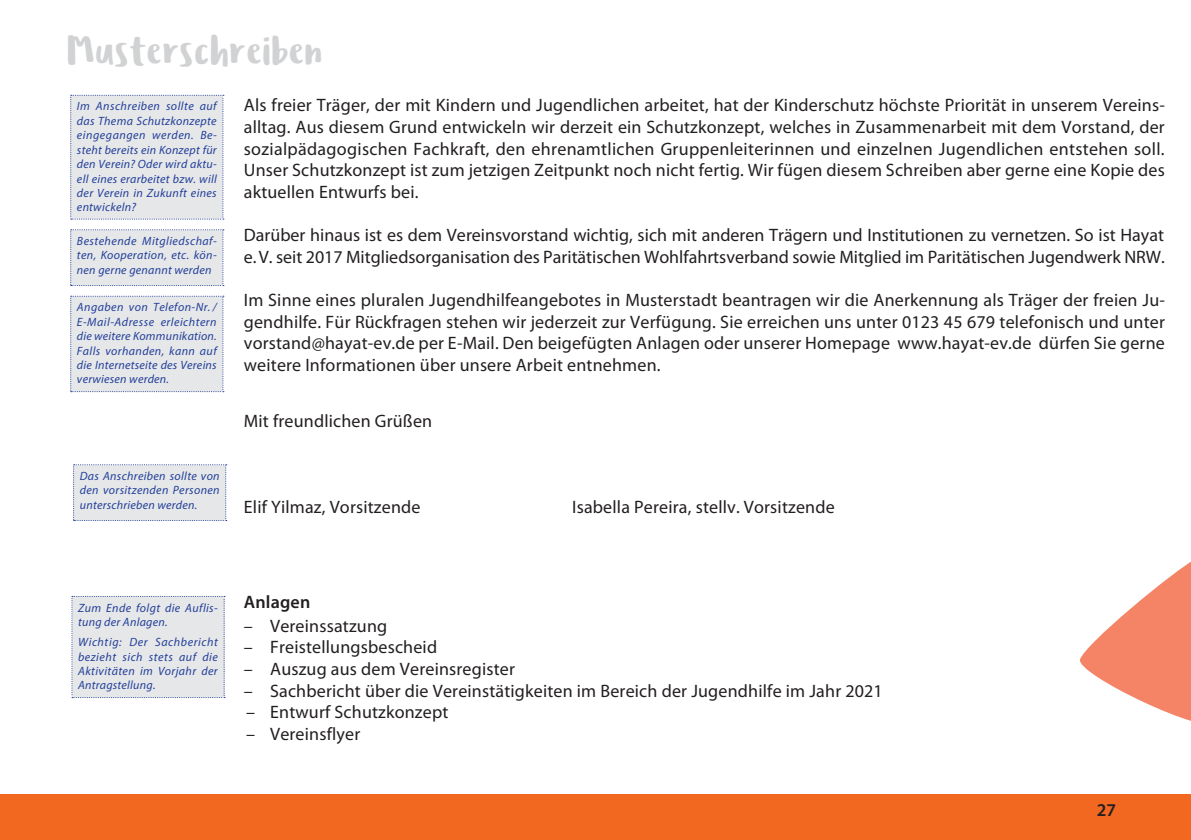
<style>
.page{position:relative;width:1191px;height:840px;background:#fff}
.page>*{position:absolute;margin:0;border:0;box-sizing:border-box;transform-origin:0 0}
.Rubrik_re{font:42px "Ludicrous";letter-spacing:.015em;color:#d1d2d4}
.Fließtext{font:18px/21.6px "Myriad Pro";color:#231f20;text-align:justify}
.Fließtext_Aufzählung{font:18px "Myriad Pro";letter-spacing:.01em;color:#231f20}
.Fließtext-2{font:600 18px "Myriad Pro";letter-spacing:.01em;color:#231f20}
.Randnotiz{font:italic 12px/14.4px "Myriad Pro";letter-spacing:.02em;color:#223f99;text-align:justify}
</style>
<div class="page">
<div style="left:0;top:794px;width:1191px;height:45px;background:#f36821"></div>
<div style="left:70px;top:95px;width:154px;height:124px;background:#e6e7e9"></div>
<div style="left:70px;top:229px;width:154px;height:57px;background:#e6e7e9"></div>
<div style="left:70px;top:295px;width:154px;height:97px;background:#e6e7e9"></div>
<div style="left:73px;top:464px;width:154px;height:56px;background:#e6e7e9"></div>
<div style="left:71px;top:595px;width:154px;height:102px;background:#e6e7e9"></div>
<svg style="left:1080px;top:561px;width:111px;height:160px"></svg>
<p class="Rubrik_re" style="left:68px;top:21px;width:257px">Musterschreiben</p>
<p class="Randnotiz" style="left:77px;top:99px;width:141px">Im Anschreiben sollte auf das Thema Schutzkonzepte eingegangen werden. Be&shy;steht bereits ein Konzept für den Verein? Oder wird aktu&shy;ell eines erarbeitet bzw. will der Verein in Zukunft eines entwickeln?</p>
<p class="Randnotiz" style="left:77px;top:233px;width:141px">Bestehende Mitgliedschaf&shy;ten, Kooperation, etc. kön&shy;nen gerne genannt werden</p>
<p class="Randnotiz" style="left:77px;top:300px;width:141px">Angaben von Telefon-Nr. / E-Mail-Adresse erleichtern die weitere Kommunikation.<br>Falls vorhanden, kann auf die Internetseite des Vereins verwiesen werden.</p>
<p class="Fließtext" style="left:244px;top:94px;width:922px">Als freier Träger, der mit Kindern und Jugendlichen arbeitet, hat der Kinderschutz höchste Priorität in unserem Vereins&shy;alltag. Aus diesem Grund entwickeln wir derzeit ein Schutzkonzept, welches in Zusammenarbeit mit dem Vorstand, der sozialpädagogischen Fachkraft, den ehrenamtlichen Gruppenleiterinnen und einzelnen Jugendlichen entstehen soll.<br>Unser Schutzkonzept ist zum jetzigen Zeitpunkt noch nicht fertig. Wir fügen diesem Schreiben aber gerne eine Kopie des aktuellen Entwurfs bei.</p>
<p class="Fließtext" style="left:244px;top:224px;width:922px">Darüber hinaus ist es dem Vereinsvorstand wichtig, sich mit anderen Trägern und Institutionen zu vernetzen. So ist Hayat e.V. seit 2017 Mitgliedsorganisation des Paritätischen Wohlfahrtsverband sowie Mitglied im Paritätischen Jugendwerk NRW.</p>
<p class="Fließtext" style="left:244px;top:289px;width:922px">Im Sinne eines pluralen Jugendhilfeangebotes in Musterstadt beantragen wir die Anerkennung als Träger der freien Ju&shy;gendhilfe. Für Rückfragen stehen wir jederzeit zur Verfügung. Sie erreichen uns unter 0123 45 679 telefonisch und unter vorstand@hayat-ev.de per E-Mail. Den beigefügten Anlagen oder unserer Homepage www.hayat-ev.de dürfen Sie gerne weitere Informationen über unsere Arbeit entnehmen.</p>
<p class="Randnotiz" style="left:80px;top:468px;width:141px">Das Anschreiben sollte von den vorsitzenden Personen unterschrieben werden.</p>
<p class="Fließtext" style="left:244px;top:409px;width:190px">Mit freundlichen Grüßen</p>
<p class="Fließtext" style="left:244px;top:495px;width:178px">Elif Yilmaz, Vorsitzende</p>
<p class="Fließtext" style="left:572px;top:495px;width:264px">Isabella Pereira, stellv. Vorsitzende</p>
<p class="Randnotiz" style="left:78px;top:600px;width:141px">Zum Ende folgt die Auflis&shy;tung der Anlagen.</p>
<p class="Randnotiz" style="left:78px;top:634px;width:141px">Wichtig: Der Sachbericht bezieht sich stets auf die Aktivitäten im Vorjahr der Antragstellung.</p>
<p class="Fließtext-2" style="left:244px;top:589px;width:68px">Anlagen</p>
<h1 class="Fließtext_Aufzählung" style="left:244px;top:614px;width:145px">– Vereinssatzung</h1>
<h1 class="Fließtext_Aufzählung" style="left:244px;top:635px;width:195px">– Freistellungsbescheid</h1>
<h1 class="Fließtext_Aufzählung" style="left:244px;top:657px;width:273px">– Auszug aus dem Vereinsregister</h1>
<h1 class="Fließtext_Aufzählung" style="left:244px;top:679px;width:640px">– Sachbericht über die Vereinstätigkeiten im Bereich der Jugendhilfe im Jahr 2021</h1>
<h1 class="Fließtext_Aufzählung" style="left:246px;top:700px;width:204px">– Entwurf Schutzkonzept</h1>
<h1 class="Fließtext_Aufzählung" style="left:246px;top:722px;width:116px">– Vereinsflyer</h1>
<p class="Fließtext-2" style="left:1096px;top:797px;width:21px">27</p>
</div>
